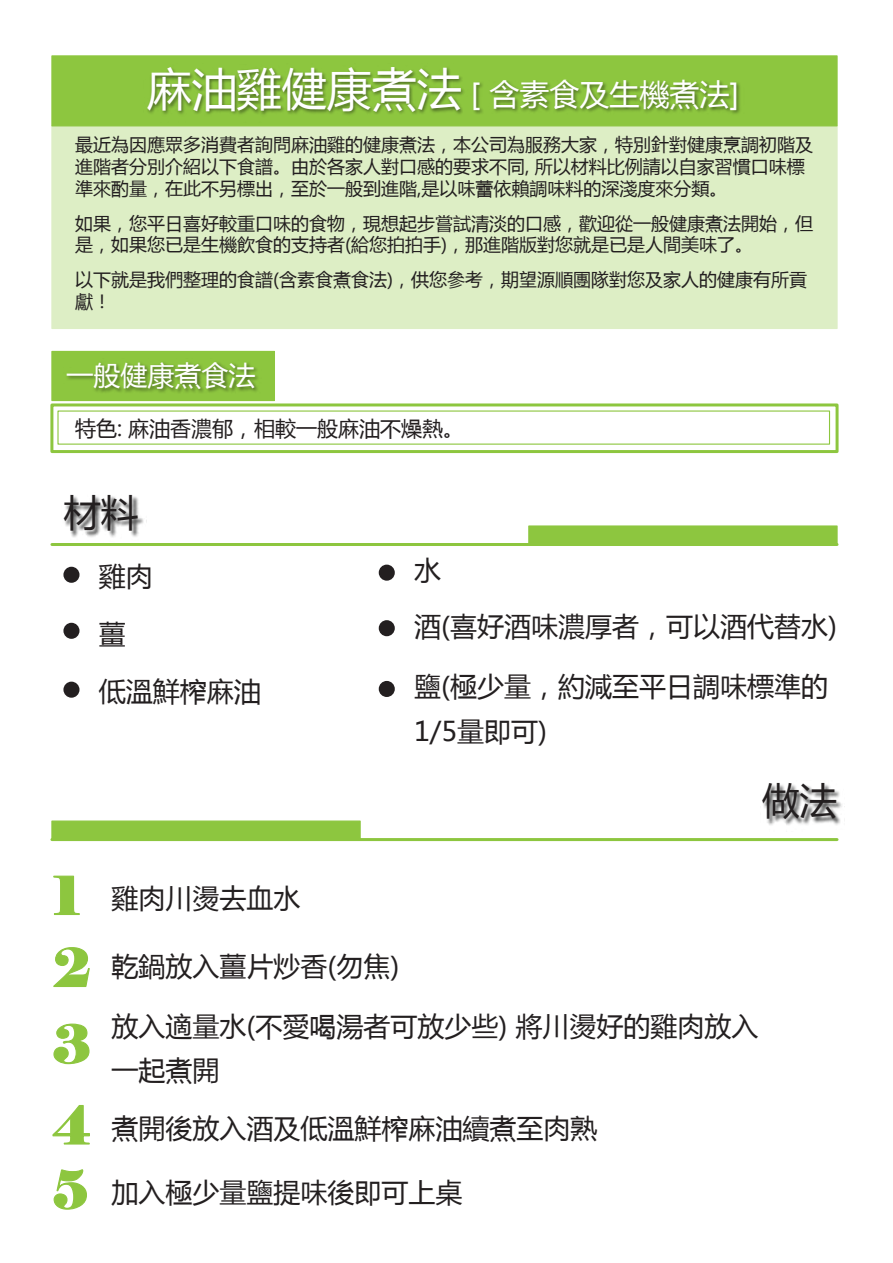
<style>
.page{position:relative;width:893px;height:1263px;background:#fff}
.page>*{position:absolute;margin:0;border:0;box-sizing:border-box;transform-origin:0 0}
.t1{font:52.5px/76.5px "Elephant";color:#8dc63f}
.t2{font:37.5px "Microsoft Ya Hei";color:#231f20}
.t3{font:30px "Microsoft Ya Hei";color:#fff}
.t4{font:27px/44.4px "Microsoft Ya Hei";color:#231f20}
.t5{font:27px "Microsoft Ya Hei";color:#fff}
.t6{font:21px "Microsoft Ya Hei";color:#231f20}
.t7{font:18px/21.6px "Microsoft Ya Hei";color:#231f20}
.s1{font-size:45px}
</style>
<div class="page">
<img style="left:763px;top:784px;width:82px;height:41px">
<div style="left:51px;top:820px;width:310px;height:20px;background:#8dc63f;border:1px solid #8dc63f"></div>
<hr style="left:52px;top:838px;width:785px;height:3px;background:#8dc63f">
<img style="left:65px;top:496px;width:79px;height:42px">
<div style="left:528px;top:525px;width:310px;height:20px;background:#8dc63f;border:1px solid #8dc63f"></div>
<hr style="left:52px;top:543px;width:785px;height:3px;background:#8dc63f">
<div style="left:51px;top:55px;width:787px;height:71px;background:#8dc63f;border:1px solid #8dc63f"></div>
<div style="left:63px;top:567px;width:16px;height:16px;background:#231f20;border-radius:50%"></div>
<div style="left:379px;top:565px;width:16px;height:16px;background:#231f20;border-radius:50%"></div>
<div style="left:63px;top:682px;width:16px;height:16px;background:#231f20;border-radius:50%"></div>
<div style="left:379px;top:620px;width:16px;height:16px;background:#231f20;border-radius:50%"></div>
<div style="left:379px;top:681px;width:16px;height:16px;background:#231f20;border-radius:50%"></div>
<div style="left:63px;top:623px;width:16px;height:16px;background:#231f20;border-radius:50%"></div>
<svg style="left:53px;top:875px;width:27px;height:40px"></svg>
<img style="left:147px;top:68px;width:593px;height:47px">
<div style="left:51px;top:351px;width:224px;height:50px;background:#8dc63f"></div>
<img style="left:67px;top:362px;width:191px;height:31px">
<svg style="left:53px;top:947px;width:37px;height:40px"></svg>
<svg style="left:53px;top:1023px;width:37px;height:42px"></svg>
<svg style="left:52px;top:1105px;width:38px;height:40px"></svg>
<svg style="left:53px;top:1169px;width:34px;height:41px"></svg>
<div style="left:51px;top:125px;width:787px;height:204px;background:#ddeec5;border:1px solid #8dc63f"></div>
<div style="left:50px;top:403px;width:788px;height:50px;border:3px solid #8dc63f"></div>
<p class="t3" style="left:147px;top:74px;width:594px"><span class="s1">麻油雞健康煮法</span> [ 含素食及生機煮法]</p>
<p class="t7" style="left:75px;top:134px;width:740px">最近為因應眾多消費者詢問麻油雞的健康煮法，本公司為服務大家，特別針對健康烹調初階及進階者分別介紹以下食譜。由於各家人對口感的要求不同, 所以材料比例請以自家習慣口味標準來酌量，在此不另標出，至於一般到進階,是以味蕾依賴調味料的深淺度來分類。</p>
<p class="t7" style="left:75px;top:212px;width:740px">如果，您平日喜好較重口味的食物，現想起步嘗試清淡的口感，歡迎從一般健康煮法開始，但是，如果您已是生機飲食的支持者(給您拍拍手)，那進階版對您就是已是人間美味了。</p>
<p class="t7" style="left:75px;top:269px;width:734px">以下就是我們整理的食譜(含素食煮食法)，供您參考，期望源順團隊對您及家人的健康有所貢獻！</p>
<p class="t5" style="left:66px;top:357px;width:190px">一般健康煮食法</p>
<p class="t6" style="left:75px;top:414px;width:391px">特色: 麻油香濃郁，相較一般麻油不燥熱。</p>
<p class="t2" style="left:63px;top:487px;width:77px">材料</p>
<p class="t4" style="left:99px;top:553px;width:55px">雞肉</p>
<p class="t4" style="left:99px;top:611px;width:28px">薑</p>
<p class="t4" style="left:99px;top:669px;width:164px">低溫鮮榨麻油</p>
<p class="t1" style="left:53px;top:858px;width:29px">1</p>
<p class="t4" style="left:111px;top:876px;width:190px">雞肉川燙去血水</p>
<p class="t4" style="left:414px;top:542px;width:425px;line-height:55.5px">水<br>酒(喜好酒味濃厚者，可以酒代替水)</p>
<p class="t4" style="left:414px;top:664px;width:416px">鹽(極少量，約減至平日調味標準的<br>1/5量即可)</p>
<p class="t2" style="left:762px;top:775px;width:76px">做法</p>
<p class="t1" style="left:53px;top:930px;width:40px">2<br>3</p>
<p class="t1" style="left:53px;top:1094px;width:39px;line-height:64.5px">4<br>5</p>
<p class="t4" style="left:111px;top:943px;width:290px">乾鍋放入薑片炒香(勿焦)</p>
<p class="t4" style="left:111px;top:1003px;width:649px">放入適量水(不愛喝湯者可放少些) 將川燙好的雞肉放入一起煮開</p>
<p class="t4" style="left:111px;top:1105px;width:487px">煮開後放入酒及低溫鮮榨麻油續煮至肉熟</p>
<p class="t4" style="left:111px;top:1170px;width:352px">加入極少量鹽提味後即可上桌</p>
</div>
